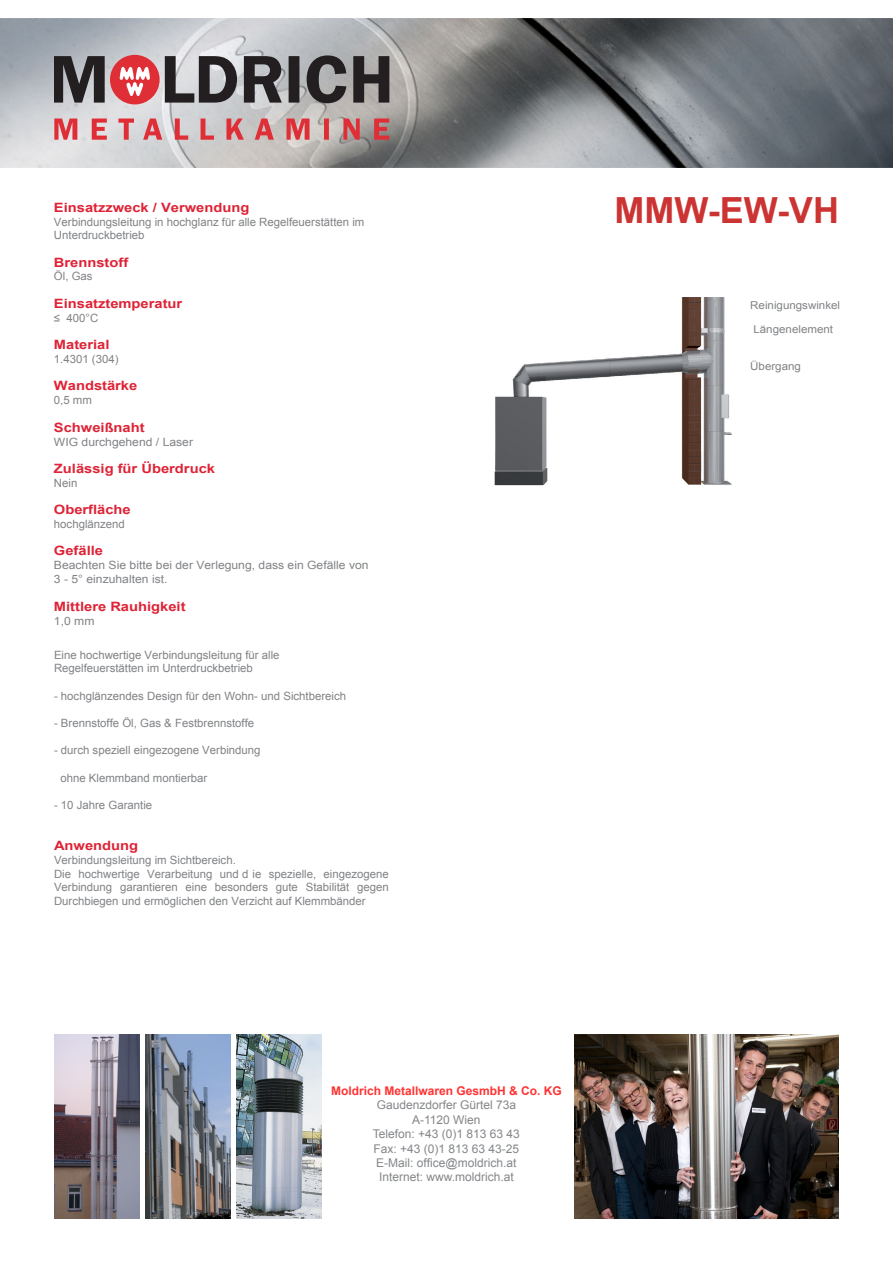
<style>
.page{position:relative;width:893px;height:1263px;background:#fff}
.page>*{position:absolute;margin:0;border:0;box-sizing:border-box;transform-origin:0 0}
.t1{font:700 36px "Arial";color:#c33}
.t2{font:700 12.9px "Arial";color:#de2336;scale:1.14 1}
.t3{font:12px/14.4px "Arial";color:#848689;text-align:center}
.t4{font:700 12px "Arial";color:#f33}
.t5{font:11.4px/13.6px "Arial";color:#808285}
.t6{font:11.4px/13.8px "Arial";color:#808285;scale:1.07 1}
.t7{font:10.8px "Arial";color:#808285;scale:1.07 1}
</style>
<div class="page">
<img style="left:0;top:19px;width:893px;height:149px">
<svg style="left:54px;top:119px;width:335px;height:21px;background:#d29395"></svg>
<svg style="left:54px;top:55px;width:335px;height:48px;background:#7f6d6f"></svg>
<img style="left:574px;top:1035px;width:265px;height:184px">
<img style="left:495px;top:297px;width:237px;height:188px">
<img style="left:55px;top:1034px;width:85px;height:184px">
<img style="left:236px;top:1034px;width:85px;height:184px">
<img style="left:145px;top:1034px;width:85px;height:184px">
<p class="t2" style="left:54px;top:199px;width:173px">Einsatzzweck / Verwendung</p>
<h1 class="t1" style="left:614px;top:186px;width:226px">MMW-EW-VH</h1>
<p class="t5" style="left:54px;top:229px;width:92px">Unterdruckbetrieb</p>
<p class="t2" style="left:54px;top:254px;width:67px">Brennstoff</p>
<p class="t5" style="left:54px;top:270px;width:40px">Öl, Gas</p>
<p class="t2" style="left:54px;top:295px;width:114px">Einsatztemperatur</p>
<p class="t5" style="left:54px;top:311px;width:46px">≤ 400°C</p>
<p class="t2" style="left:54px;top:336px;width:50px">Material</p>
<p class="t5" style="left:54px;top:352px;width:66px">1.4301 (304)</p>
<p class="t2" style="left:54px;top:377px;width:75px">Wandstärke</p>
<p class="t5" style="left:54px;top:393px;width:40px">0,5 mm</p>
<p class="t2" style="left:54px;top:419px;width:81px">Schweißnaht</p>
<p class="t6" style="left:54px;top:435px;width:131px">WIG durchgehend / Laser</p>
<p class="t2" style="left:54px;top:460px;width:143px">Zulässig für Überdruck</p>
<p class="t5" style="left:54px;top:476px;width:25px">Nein</p>
<p class="t2" style="left:54px;top:501px;width:69px">Oberfläche</p>
<p class="t5" style="left:54px;top:517px;width:72px">hochglänzend</p>
<p class="t2" style="left:54px;top:542px;width:45px">Gefälle</p>
<p class="t6" style="left:54px;top:558px;width:296px">Beachten Sie bitte bei der Verlegung, dass ein Gefälle von<br>3 - 5° einzuhalten ist.</p>
<p class="t2" style="left:54px;top:598px;width:117px">Mittlere Rauhigkeit</p>
<p class="t6" style="left:54px;top:614px;width:39px">1,0 mm</p>
<p class="t5" style="left:54px;top:648px;width:227px">Eine hochwertige Verbindungsleitung für alle<br>Regelfeuerstätten im Unterdruckbetrieb</p>
<p class="t5" style="left:54px;top:689px;width:294px">- hochglänzendes Design für den Wohn- und Sichtbereich</p>
<p class="t5" style="left:54px;top:716px;width:202px">- Brennstoffe Öl, Gas &amp; Festbrennstoffe</p>
<p class="t5" style="left:54px;top:744px;width:208px">- durch speziell eingezogene Verbindung</p>
<p class="t5" style="left:60px;top:771px;width:148px">ohne Klemmband montierbar</p>
<p class="t5" style="left:54px;top:798px;width:100px">- 10 Jahre Garantie</p>
<p class="t2" style="left:54px;top:837px;width:75px">Anwendung</p>
<p class="t5" style="left:54px;top:853px;width:336px">Verbindungsleitung im Sichtbereich.<br>Die hochwertige Verarbeitung und d ie spezielle, eingezogene Verbindung garantieren eine besonders gute Stabilität gegen Durchbiegen und ermöglichen den Verzicht auf Klemmbänder</p>
<p class="t5" style="left:54px;top:215px;width:312px">Verbindungsleitung in hochglanz für alle Regelfeuerstätten im</p>
<p class="t7" style="left:750px;top:298px;width:86px">Reinigungswinkel</p>
<p class="t7" style="left:753px;top:322px;width:76px">Längenelement</p>
<p class="t7" style="left:750px;top:359px;width:49px">Übergang</p>
<p class="t4" style="left:331px;top:1083px;width:232px">Moldrich Metallwaren GesmbH &amp; Co. KG</p>
<p class="t3" style="left:373px;top:1098px;width:149px">Gaudenzdorfer Gürtel 73a<br>A-1120 Wien<br>Telefon: +43 (0)1 813 63 43<br>Fax: +43 (0)1 813 63 43-25<br>E-Mail: office@moldrich.at<br>Internet: www.moldrich.at</p>
</div>
